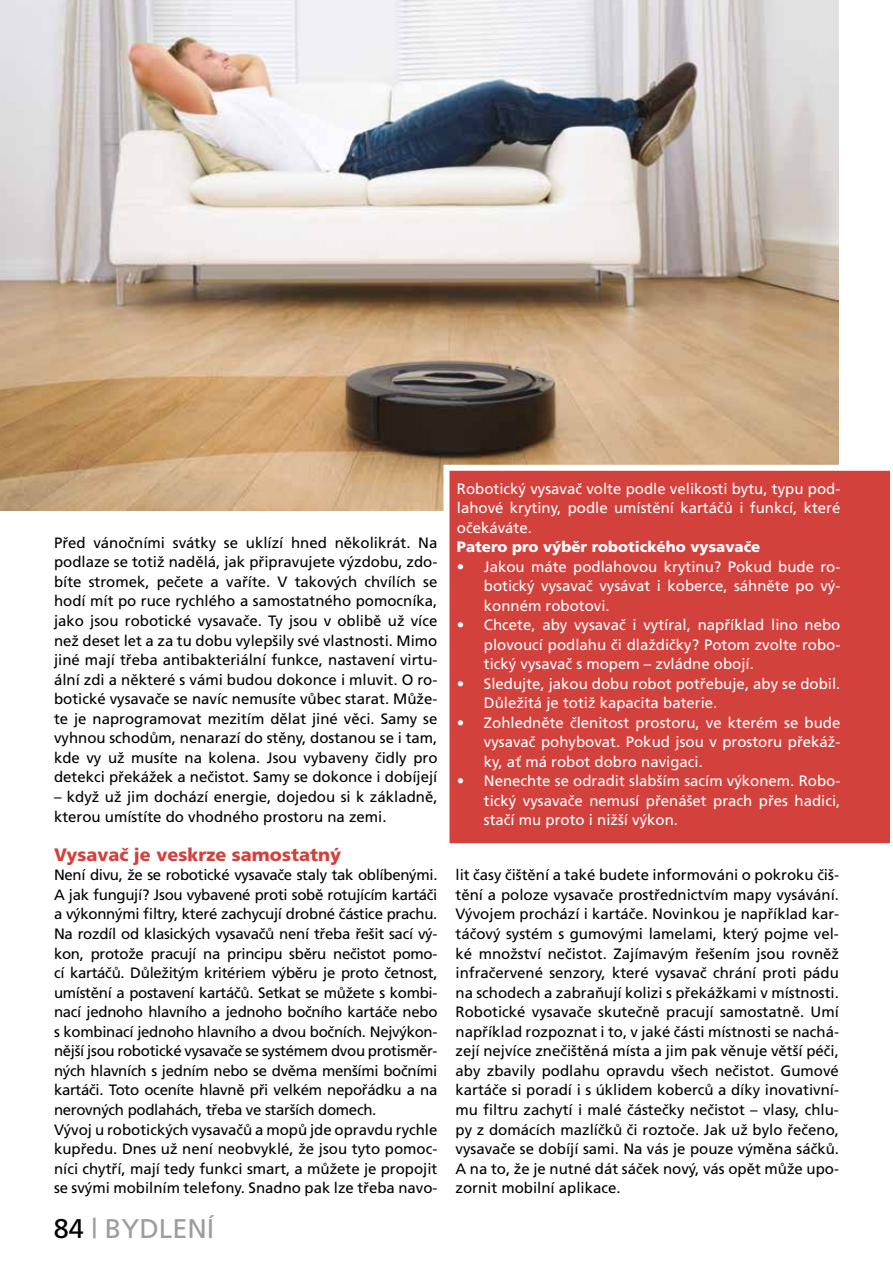
<style>
.page{position:relative;width:893px;height:1263px;background:#fff}
.page>*{position:absolute;margin:0;border:0;box-sizing:border-box;transform-origin:0 0}
.t1{font:27px "Frutiger OT";color:#9d9d9c}
.t2{font:900 18px "Frutiger OT";color:#d3413d}
.t3{font:15px/19.5px "Frutiger OT";letter-spacing:-.02em;color:#000;text-align:justify}
.t4{font:15px/19.5px "Frutiger OT";color:#fff;text-align:justify}
.t5{font:15px/19.5px "Frutiger OT";color:#000}
.t6{font:900 15px "Frutiger OT";color:#fff}
.s1{color:#000}
</style>
<div class="page">
<img style="left:0;top:0;width:839px;height:510px">
<div style="left:443px;top:465px;width:447px;height:379px;background:#d3413d"></div>
<p class="t4" style="left:457px;top:479px;width:385px">Robotický vysavač volte podle velikosti bytu, typu pod&shy;lahové krytiny, podle umístění kartáčů i funkcí, které očekáváte.</p>
<p class="t6" style="left:457px;top:539px;width:305px">Patero pro výběr robotického vysavače</p>
<p class="t4" style="left:484px;top:557px;width:358px;text-indent:-27px">• Jakou máte podlahovou krytinu? Pokud bude ro&shy;botický vysavač vysávat i koberce, sáhněte po vý&shy;konném robotovi.</p>
<p class="t4" style="left:484px;top:616px;width:358px;text-indent:-27px">• Chcete, aby vysavač i vytíral, například lino nebo plovoucí podlahu či dlaždičky? Potom zvolte robo&shy;tický vysavač s mopem – zvládne obojí.</p>
<p class="t4" style="left:484px;top:674px;width:358px;text-indent:-27px">• Sledujte, jakou dobu robot potřebuje, aby se dobil.<br>Důležitá je totiž kapacita baterie.</p>
<p class="t4" style="left:484px;top:713px;width:358px;text-indent:-27px">• Zohledněte členitost prostoru, ve kterém se bude vysavač pohybovat. Pokud jsou v prostoru překáž&shy;ky, ať má robot dobro navigaci.</p>
<p class="t4" style="left:484px;top:772px;width:358px;text-indent:-27px">• Nenechte se odradit slabším sacím výkonem. Robo&shy;tický vysavače nemusí přenášet prach přes hadici, stačí mu proto i nižší výkon.</p>
<p class="t3" style="left:54px;top:533px;width:385px">Před vánočními svátky se uklízí hned několikrát. Na podlaze se totiž nadělá, jak připravujete výzdobu, zdo&shy;bíte stromek, pečete a vaříte. V takových chvílích se hodí mít po ruce rychlého a samostatného pomocníka, jako jsou robotické vysavače. Ty jsou v oblibě už více než deset let a za tu dobu vylepšily své vlastnosti. Mimo jiné mají třeba antibakteriální funkce, nastavení virtu&shy;ální zdi a některé s vámi budou dokonce i mluvit. O ro&shy;botické vysavače se navíc nemusíte vůbec starat. Může&shy;te je naprogramovat mezitím dělat jiné věci. Samy se vyhnou schodům, nenarazí do stěny, dostanou se i tam, kde vy už musíte na kolena. Jsou vybaveny čidly pro detekci překážek a nečistot. Samy se dokonce i dobíjejí</p>
<p class="t5" style="left:54px;top:787px;width:385px">– když už jim dochází energie, dojedou si k základně, kterou umístíte do vhodného prostoru na zemi.</p>
<p class="t2" style="left:54px;top:844px;width:288px">Vysavač je veskrze samostatný</p>
<p class="t3" style="left:54px;top:866px;width:385px;text-align:left">Není divu, že se robotické vysavače staly tak oblíbenými.<br>A jak fungují? Jsou vybavené proti sobě rotujícím kartáči a výkonnými filtry, které zachycují drobné částice prachu.<br>Na rozdíl od klasických vysavačů není třeba řešit sací vý&shy;kon, protože pracují na principu sběru nečistot pomo&shy;cí kartáčů. Důležitým kritériem výběru je proto četnost, umístění a postavení kartáčů. Setkat se můžete s kombi&shy;nací jednoho hlavního a jednoho bočního kartáče nebo s kombinací jednoho hlavního a dvou bočních. Nejvýkon&shy;nější jsou robotické vysavače se systémem dvou protisměr&shy;ných hlavních s jedním nebo se dvěma menšími bočními kartáči. Toto oceníte hlavně při velkém nepořádku a na nerovných podlahách, třeba ve starších domech.<br>Vývoj u robotických vysavačů a mopů jde opravdu rychle kupředu. Dnes už není neobvyklé, že jsou tyto pomoc&shy;níci chytří, mají tedy funkci smart, a můžete je propojit se svými mobilním telefony. Snadno pak lze třeba navo-</p>
<p class="t3" style="left:455px;top:866px;width:385px">lit časy čištění a také budete informováni o pokroku čiš&shy;tění a poloze vysavače prostřednictvím mapy vysávání.<br>Vývojem prochází i kartáče. Novinkou je například kar&shy;táčový systém s gumovými lamelami, který pojme vel&shy;ké množství nečistot. Zajímavým řešením jsou rovněž infračervené senzory, které vysavač chrání proti pádu na schodech a zabraňují kolizi s překážkami v místnosti.<br>Robotické vysavače skutečně pracují samostatně. Umí například rozpoznat i to, v jaké části místnosti se nachá&shy;zejí nejvíce znečištěná místa a jim pak věnuje větší péči, aby zbavily podlahu opravdu všech nečistot. Gumové kartáče si poradí i s úklidem koberců a díky inovativní&shy;mu filtru zachytí i malé částečky nečistot – vlasy, chlu&shy;py z domácích mazlíčků či roztoče. Jak už bylo řečeno, vysavače se dobíjí sami. Na vás je pouze výměna sáčků.<br>A na to, že je nutné dát sáček nový, vás opět může upo&shy;zornit mobilní aplikace.</p>
<h1 class="t1" style="left:54px;top:1214px;width:162px"><span class="s1">84</span> | BYDLENÍ</h1>
</div>
